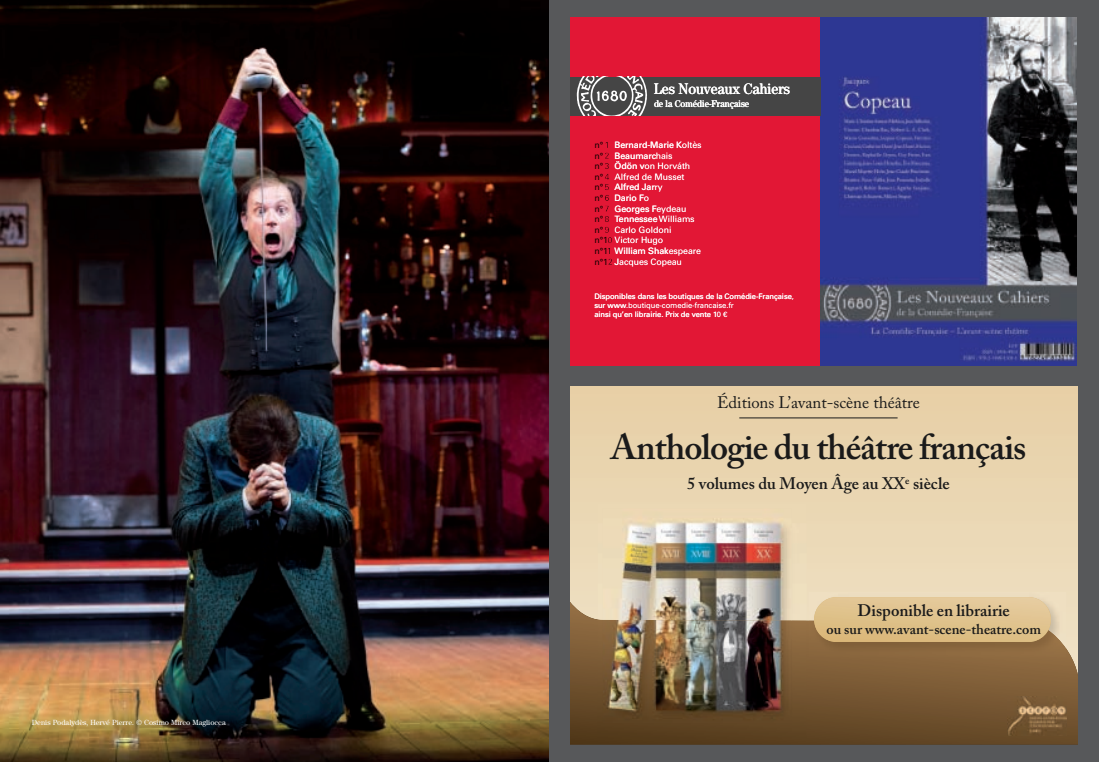
<style>
.page{position:relative;width:1099px;height:762px;background:#fff}
.page>*{position:absolute;margin:0;border:0;box-sizing:border-box;transform-origin:0 0}
.t1{font:600 35.62px "Adobe Caslon Pro";letter-spacing:-.025em;color:#1a1a1a}
.t2{font:600 16.62px "Adobe Caslon Pro";color:#1a1a1a}
.t3{font:16.62px "Adobe Caslon Pro";color:#1a1a1a}
.t4{font:15.25px "Century Std";color:#fff;scale:.91 1}
.t5{font:600 14.25px "Adobe Caslon Pro";color:#1a1a1a}
.t6{font:9.75px "Century Std";color:#fff;scale:.91 1}
.t7{font:8.88px "Univers LT Std";letter-spacing:-.01em;color:#fff}
.t8{font:7.62px "Univers LT Std";letter-spacing:-.01em;color:#fff}
.t9{font:7.5px "Century Std";color:#fff}
.s1{color:#150000}
</style>
<div class="page">
<img style="left:0;top:0;width:549px;height:762px">
<div style="left:549px;top:0;width:549px;height:762px;background:#57585a"></div>
<div style="left:570px;top:18px;width:250px;height:347px;background:#e21735"></div>
<img style="left:820px;top:18px;width:256px;height:344px">
<hr style="left:820px;top:362px;width:256px;height:3px;background:#2e3792">
<div style="left:570px;top:77px;width:250px;height:39px;background:#454545"></div>
<svg style="left:577px;top:77px;width:70px;height:39px"></svg>
<svg style="left:570px;top:386px;width:506px;height:196px;background:#e9d4af"></svg>
<hr style="left:739px;top:418px;width:158px;height:1px;background:#1a1a1a">
<svg style="left:570px;top:582px;width:506px;height:162px;background:#856744"></svg>
<div style="left:808px;top:592px;width:258px;height:28px;background:#edddc0"></div>
<img style="left:808px;top:620px;width:258px;height:37px">
<svg style="left:814px;top:597px;width:236px;height:45px"></svg>
<div style="left:814px;top:597px;width:236px;height:45px;background:linear-gradient(to bottom,#e5ca9c,#dbba7c);border-radius:22px"></div>
<img style="left:1007px;top:696px;width:59px;height:39px">
<img style="left:597px;top:503px;width:209px;height:235px">
<img style="left:603px;top:508px;width:188px;height:215px">
<p class="t9" style="left:32px;top:719px;width:195px">Denis Podalydès, Hervé Pierre. © Cosimo Mirco Magliocca</p>
<h3 class="t4" style="left:654px;top:84px;width:151px">Les Nouveaux Cahiers</h3>
<p class="t6" style="left:654px;top:100px;width:106px">de la Comédie-Française</p>
<p class="t7" style="left:594px;top:142px;width:109px"><span class="s1">n° 1</span> Bernard-Marie Koltès</p>
<p class="t7" style="left:594px;top:152px;width:80px"><span class="s1">n° 2</span> Beaumarchais</p>
<p class="t7" style="left:594px;top:163px;width:97px"><span class="s1">n° 3</span> Ödön von Horváth</p>
<p class="t7" style="left:594px;top:173px;width:92px"><span class="s1">n° 4</span> Alfred de Musset</p>
<p class="t7" style="left:594px;top:184px;width:70px"><span class="s1">n° 5</span> Alfred Jarry</p>
<p class="t7" style="left:594px;top:195px;width:56px"><span class="s1">n° 6</span> Dario Fo</p>
<p class="t7" style="left:594px;top:205px;width:93px"><span class="s1">n° 7</span> Georges Feydeau</p>
<p class="t7" style="left:594px;top:216px;width:102px"><span class="s1">n° 8</span> Tennessee Williams</p>
<p class="t7" style="left:594px;top:226px;width:79px"><span class="s1">n° 9</span> Carlo Goldoni</p>
<p class="t7" style="left:594px;top:237px;width:70px"><span class="s1">n°10</span> Victor Hugo</p>
<p class="t7" style="left:594px;top:248px;width:108px"><span class="s1">n°11</span> William Shakespeare</p>
<p class="t7" style="left:594px;top:258px;width:89px"><span class="s1">n°12</span> Jacques Copeau</p>
<p class="t8" style="left:594px;top:293px;width:201px">Disponibles dans les boutiques de la Comédie-Française,</p>
<p class="t8" style="left:594px;top:302px;width:141px">sur www.boutique-comedie-francaise.fr</p>
<p class="t8" style="left:594px;top:311px;width:134px">ainsi qu’en librairie. Prix de vente 10 €</p>
<h2 class="t3" style="left:717px;top:396px;width:204px">Éditions L’avant-scène théâtre</h2>
<h1 class="t1" style="left:610px;top:434px;width:417px">Anthologie du théâtre français</h1>
<h2 class="t2" style="left:687px;top:477px;width:264px">5 volumes du Moyen Âge au XX<sup>e</sup> siècle</h2>
<h2 class="t2" style="left:857px;top:604px;width:154px">Disponible en librairie</h2>
<h3 class="t5" style="left:826px;top:624px;width:216px">ou sur www.avant-scene-theatre.com</h3>
</div>
